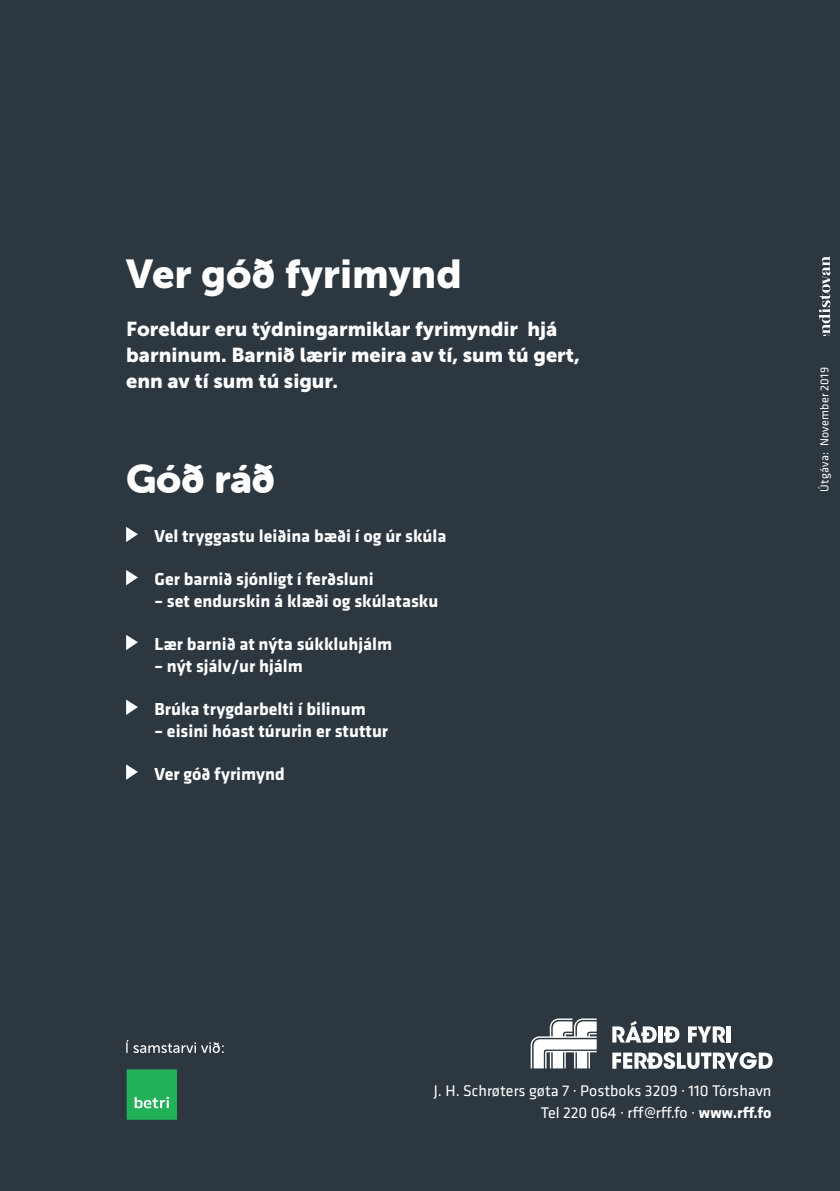
<style>
.page{position:relative;width:840px;height:1191px;background:#fff}
.page>*{position:absolute;margin:0;border:0;box-sizing:border-box;transform-origin:0 0}
.t1{font:40px "Museo Sans 900";color:#fff}
.t2{font:40px "Museo Sans Rounded 900";letter-spacing:-.005em;color:#fff}
.t3{font:20px/26px "Museo Sans 900";color:#fff}
.t4{font:700 18px "Klavika";color:#fff}
.t5{font:16px/22px "Klavika";color:#fff;text-align:right}
.t6{font:12px "Klavika";letter-spacing:.02em;color:#fff}
.s1{font-weight:700}
</style>
<div class="page">
<div style="left:0;top:0;width:839px;height:1191px;background:#2c3740"></div>
<svg style="left:126px;top:527px;width:12px;height:15px"></svg>
<svg style="left:126px;top:570px;width:12px;height:15px"></svg>
<svg style="left:126px;top:635px;width:12px;height:15px"></svg>
<svg style="left:126px;top:699px;width:12px;height:16px"></svg>
<svg style="left:126px;top:764px;width:12px;height:16px"></svg>
<svg style="left:612px;top:1021px;width:44px;height:21px"></svg>
<hr style="left:658px;top:1026px;width:4px;height:16px;background:#fff">
<svg style="left:664px;top:1026px;width:15px;height:16px"></svg>
<svg style="left:688px;top:1026px;width:37px;height:16px"></svg>
<hr style="left:726px;top:1026px;width:4px;height:16px;background:#fff">
<svg style="left:612px;top:1052px;width:160px;height:17px"></svg>
<svg style="left:530px;top:1018px;width:66px;height:50px"></svg>
<svg style="left:819px;top:257px;width:10px;height:78px"></svg>
<div style="left:126px;top:1069px;width:51px;height:50px;background:#22b058"></div>
<svg style="left:134px;top:1096px;width:35px;height:12px"></svg>
<svg style="left:126px;top:1039px;width:97px;height:14px"></svg>
<h1 class="t1" style="left:126px;top:251px;width:337px">Ver góð fyrimynd</h1>
<p class="t3" style="left:126px;top:315px;width:455px">Foreldur eru týdningarmiklar fyrimyndir hjá barninum. Barnið lærir meira av tí, sum tú gert, enn av tí sum tú sigur.</p>
<h1 class="t2" style="left:126px;top:456px;width:150px">Góð ráð</h1>
<p class="t4" style="left:154px;top:523px;width:293px">Vel tryggastu leiðina bæði í og úr skúla</p>
<p class="t4" style="left:154px;top:566px;width:220px">Ger barnið sjónligt í ferðsluni</p>
<p class="t4" style="left:154px;top:588px;width:285px">– set endurskin á klæði og skúlatasku</p>
<p class="t4" style="left:154px;top:631px;width:239px">Lær barnið at nýta súkkluhjálm</p>
<p class="t4" style="left:154px;top:653px;width:150px">– nýt sjálv/ur hjálm</p>
<p class="t4" style="left:154px;top:696px;width:213px">Brúka trygdarbelti í bilinum</p>
<p class="t4" style="left:154px;top:717px;width:235px">– eisini hóast túrurin er stuttur</p>
<p class="t4" style="left:154px;top:761px;width:132px">Ver góð fyrimynd</p>
<p class="t6" style="left:816px;top:491px;width:126px;rotate:-90deg">Útgáva: November 2019</p>
<p class="t5" style="left:433px;top:1079px;width:339px">J. H. Schrøters gøta 7 · Postboks 3209 · 110 Tórshavn<br>Tel 220 064 · rff@rff.fo · <span class="s1">www.rff.fo</span></p>
</div>
